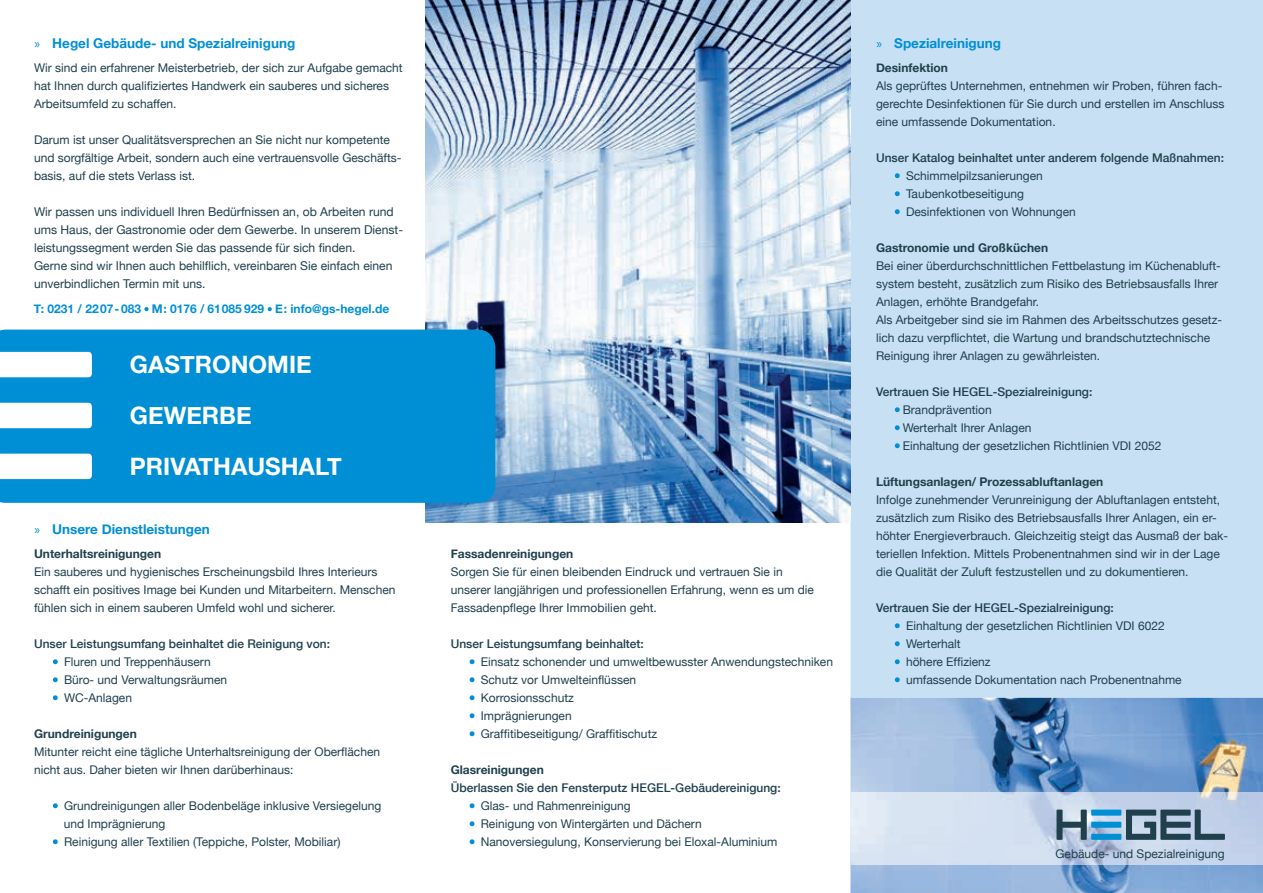
<style>
.page{position:relative;width:1263px;height:893px;background:#fff}
.page>*{position:absolute;margin:0;border:0;box-sizing:border-box;transform-origin:0 0}
.t1{font:700 24px/51px "Helvetica Neue";color:#fff}
.t2{font:700 13.5px "Helvetica Neue";color:#008fd5}
.t3{font:12.15px/18px "Helvetica Neue";color:#20404d}
.t4{font:12px/18px "Helvetica Neue";color:#20404d}
.t5{font:500 12px "Helvetica Neue";color:#20404d}
.t6{font:700 12px "Helvetica Neue";color:#20404d}
.t7{font:700 12px "Helvetica Neue";color:#008fd5}
.s1{font-family:"Myriad Pro";font-weight:400}
.s2{font-weight:700;color:#008fd5}
</style>
<div class="page">
<div style="left:850px;top:0;width:413px;height:698px;background:#c7e0f3"></div>
<img style="left:850px;top:698px;width:413px;height:195px">
<img style="left:425px;top:0;width:425px;height:522px">
<img style="left:850px;top:792px;width:413px;height:72px">
<svg style="left:893px;top:172px;width:9px;height:8px"></svg>
<svg style="left:893px;top:190px;width:9px;height:8px"></svg>
<svg style="left:893px;top:208px;width:9px;height:8px"></svg>
<svg style="left:893px;top:406px;width:9px;height:8px"></svg>
<svg style="left:893px;top:424px;width:9px;height:8px"></svg>
<svg style="left:893px;top:442px;width:9px;height:8px"></svg>
<svg style="left:893px;top:622px;width:9px;height:8px"></svg>
<svg style="left:893px;top:640px;width:9px;height:8px"></svg>
<svg style="left:893px;top:658px;width:9px;height:8px"></svg>
<svg style="left:893px;top:676px;width:9px;height:8px"></svg>
<svg style="left:469px;top:659px;width:6px;height:6px"></svg>
<svg style="left:469px;top:677px;width:6px;height:6px"></svg>
<svg style="left:469px;top:695px;width:6px;height:6px"></svg>
<svg style="left:469px;top:713px;width:6px;height:6px"></svg>
<svg style="left:469px;top:731px;width:6px;height:6px"></svg>
<svg style="left:469px;top:803px;width:6px;height:6px"></svg>
<svg style="left:469px;top:821px;width:6px;height:6px"></svg>
<svg style="left:469px;top:839px;width:6px;height:6px"></svg>
<svg style="left:52px;top:659px;width:6px;height:6px"></svg>
<svg style="left:52px;top:677px;width:6px;height:6px"></svg>
<svg style="left:52px;top:695px;width:6px;height:6px"></svg>
<svg style="left:52px;top:803px;width:6px;height:6px"></svg>
<svg style="left:52px;top:839px;width:6px;height:6px"></svg>
<svg style="left:1056px;top:810px;width:169px;height:30px;background:#7092aa"></svg>
<div style="left:0;top:330px;width:495px;height:173px;background:#008fd5"></div>
<svg style="left:0;top:454px;width:92px;height:25px"></svg>
<svg style="left:0;top:352px;width:92px;height:25px"></svg>
<svg style="left:0;top:403px;width:92px;height:25px"></svg>
<svg style="left:144px;top:307px;width:5px;height:5px"></svg>
<svg style="left:267px;top:307px;width:5px;height:5px"></svg>
<p class="t2" style="left:34px;top:33px;width:262px"><span class="s1">»</span> Hegel Gebäude- und Spezialreinigung</p>
<p class="t4" style="left:34px;top:59px;width:370px">Wir sind ein erfahrener Meisterbetrieb, der sich zur Aufgabe gemacht hat Ihnen durch qualifiziertes Handwerk ein sauberes und sicheres<br>Arbeitsumfeld zu schaffen.</p>
<p class="t4" style="left:34px;top:131px;width:369px">Darum ist unser Qualitätsversprechen an Sie nicht nur kompetente und sorgfältige Arbeit, sondern auch eine vertrauensvolle Geschäfts&shy;basis, auf die stets Verlass ist.</p>
<p class="t3" style="left:34px;top:203px;width:371px">Wir passen uns individuell Ihren Bedürfnissen an, ob Arbeiten rund ums Haus, der Gastronomie oder dem Gewerbe. In unserem Dienst&shy;leistungssegment werden Sie das passende für sich finden.<br>Gerne sind wir Ihnen auch behilflich, vereinbaren Sie einfach einen unverbindlichen Termin mit uns.</p>
<p class="t7" style="left:34px;top:300px;width:357px">T: 0231 / 2207- 083 • M: 0176 / 61085 929 • E: info@gs-hegel.de</p>
<h1 class="t1" style="left:130px;top:339px;width:213px">GASTRONOMIE<br>GEWERBE<br>PRIVATHAUSHALT</h1>
<p class="t2" style="left:34px;top:519px;width:177px"><span class="s1">»</span> Unsere Dienstleistungen</p>
<p class="t6" style="left:34px;top:544px;width:129px">Unterhaltsreinigungen</p>
<p class="t4" style="left:34px;top:563px;width:363px">Ein sauberes und hygienisches Erscheinungsbild Ihres Interieurs schafft ein positives Image bei Kunden und Mitarbeitern. Menschen fühlen sich in einem sauberen Umfeld wohl und sicherer.</p>
<p class="t5" style="left:34px;top:634px;width:298px">Unser Leistungsumfang beinhaltet die Reinigung von:</p>
<p class="t4" style="left:53px;top:653px;width:159px"><span class="s2">•</span> Fluren und Treppenhäusern</p>
<p class="t4" style="left:53px;top:671px;width:176px"><span class="s2">•</span> Büro- und Verwaltungsräumen</p>
<p class="t4" style="left:53px;top:689px;width:80px"><span class="s2">•</span> WC-Anlagen</p>
<p class="t6" style="left:34px;top:724px;width:104px">Grundreinigungen</p>
<p class="t4" style="left:34px;top:743px;width:348px">Mitunter reicht eine tägliche Unterhaltsreinigung der Oberflächen nicht aus. Daher bieten wir Ihnen darüberhinaus:</p>
<p class="t4" style="left:64px;top:797px;width:319px;text-indent:-11px"><span class="s2">•</span> Grundreinigungen aller Bodenbeläge inklusive Versiegelung und Imprägnierung</p>
<p class="t4" style="left:53px;top:833px;width:289px"><span class="s2">•</span> Reinigung aller Textilien (Teppiche, Polster, Mobiliar)</p>
<p class="t6" style="left:451px;top:544px;width:124px">Fassadenreinigungen</p>
<p class="t4" style="left:451px;top:563px;width:365px">Sorgen Sie für einen bleibenden Eindruck und vertrauen Sie in unserer langjährigen und professionellen Erfahrung, wenn es um die<br>Fassadenpflege Ihrer Immobilien geht.</p>
<p class="t5" style="left:451px;top:634px;width:195px">Unser Leistungsumfang beinhaltet:</p>
<p class="t4" style="left:470px;top:653px;width:365px"><span class="s2">•</span> Einsatz schonender und umweltbewusster Anwendungstechniken</p>
<p class="t4" style="left:470px;top:671px;width:168px"><span class="s2">•</span> Schutz vor Umwelteinflüssen</p>
<p class="t4" style="left:470px;top:689px;width:105px"><span class="s2">•</span> Korrosionsschutz</p>
<p class="t4" style="left:470px;top:707px;width:103px"><span class="s2">•</span> Imprägnierungen</p>
<p class="t4" style="left:470px;top:725px;width:189px"><span class="s2">•</span> Graffitibeseitigung/ Graffitischutz</p>
<p class="t6" style="left:451px;top:760px;width:95px">Glasreinigungen</p>
<p class="t5" style="left:451px;top:778px;width:331px">Überlassen Sie den Fensterputz HEGEL-Gebäudereinigung:</p>
<p class="t4" style="left:470px;top:797px;width:162px"><span class="s2">•</span> Glas- und Rahmenreinigung</p>
<p class="t4" style="left:470px;top:815px;width:233px"><span class="s2">•</span> Reinigung von Wintergärten und Dächern</p>
<p class="t4" style="left:470px;top:833px;width:309px"><span class="s2">•</span> Nanoversiegulung, Konservierung bei Eloxal-Aluminium</p>
<p class="t2" style="left:876px;top:33px;width:126px"><span class="s1">»</span> Spezialreinigung</p>
<p class="t6" style="left:876px;top:58px;width:73px">Desinfektion</p>
<p class="t4" style="left:876px;top:77px;width:350px">Als geprüftes Unternehmen, entnehmen wir Proben, führen fach&shy;gerechte Desinfektionen für Sie durch und erstellen im Anschluss eine umfassende Dokumentation.</p>
<p class="t5" style="left:876px;top:148px;width:350px">Unser Katalog beinhaltet unter anderem folgende Maßnahmen:</p>
<p class="t4" style="left:895px;top:167px;width:149px"><span class="s2">•</span> Schimmelpilzsanierungen</p>
<p class="t4" style="left:895px;top:185px;width:130px"><span class="s2">•</span> Taubenkotbeseitigung</p>
<p class="t4" style="left:895px;top:203px;width:182px"><span class="s2">•</span> Desinfektionen von Wohnungen</p>
<p class="t6" style="left:876px;top:238px;width:174px">Gastronomie und Großküchen</p>
<p class="t4" style="left:876px;top:257px;width:348px">Bei einer überdurchschnittlichen Fettbelastung im Küchenabluft&shy;system besteht, zusätzlich zum Risiko des Betriebsausfalls Ihrer Anlagen, erhöhte Brandgefahr.<br>Als Arbeitgeber sind sie im Rahmen des Arbeitsschutzes gesetz&shy;lich dazu verpflichtet, die Wartung und brandschutztechnische Reinigung ihrer Anlagen zu gewährleisten.</p>
<p class="t5" style="left:876px;top:382px;width:218px">Vertrauen Sie HEGEL-Spezialreinigung:</p>
<p class="t4" style="left:895px;top:401px;width:98px"><span class="s2">•</span> Brandprävention</p>
<p class="t4" style="left:895px;top:419px;width:138px"><span class="s2">•</span> Werterhalt Ihrer Anlagen</p>
<p class="t4" style="left:895px;top:437px;width:268px"><span class="s2">•</span> Einhaltung der gesetzlichen Richtlinien VDI 2052</p>
<p class="t6" style="left:876px;top:472px;width:229px">Lüftungsanlagen/ Prozessabluftanlagen</p>
<p class="t4" style="left:876px;top:491px;width:354px">Infolge zunehmender Verunreinigung der Abluftanlagen entsteht, zusätzlich zum Risiko des Betriebsausfalls Ihrer Anlagen, ein er&shy;höhter Energieverbrauch. Gleichzeitig steigt das Ausmaß der bak&shy;teriellen Infektion. Mittels Probenentnahmen sind wir in der Lage die Qualität der Zuluft festzustellen und zu dokumentieren.</p>
<p class="t5" style="left:876px;top:598px;width:239px">Vertrauen Sie der HEGEL-Spezialreinigung:</p>
<p class="t4" style="left:895px;top:617px;width:271px"><span class="s2">•</span> Einhaltung der gesetzlichen Richtlinien VDI 6022</p>
<p class="t4" style="left:895px;top:635px;width:67px"><span class="s2">•</span> Werterhalt</p>
<p class="t4" style="left:895px;top:653px;width:97px"><span class="s2">•</span> höhere Effizienz</p>
<p class="t4" style="left:895px;top:671px;width:288px"><span class="s2">•</span> umfassende Dokumentation nach Probenentnahme</p>
<p class="t4" style="left:1055px;top:845px;width:171px">Gebäude- und Spezialreinigung</p>
</div>
